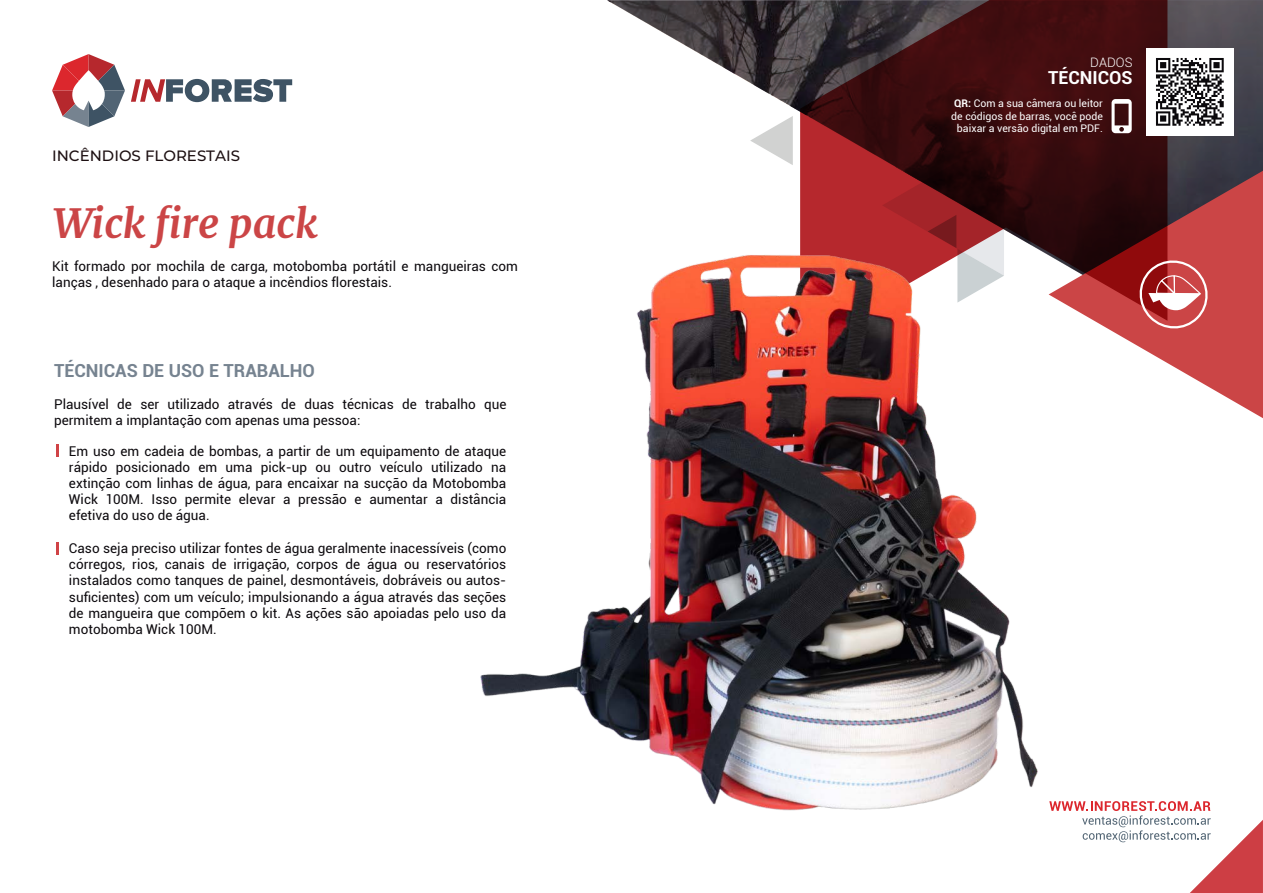
<style>
.page{position:relative;width:1263px;height:893px;background:#fff}
.page>*{position:absolute;margin:0;border:0;box-sizing:border-box;transform-origin:0 0}
.t1{font:italic 700 40.5px "Merriweather";color:#cb4546}
.t2{font:700 18px "Roboto";color:#768390}
.t3{font:700 18px "Roboto";color:#fff}
.t4{font:500 15px "Montserrat";color:#1d1012}
.t5{font:13.5px/16.2px "Roboto";color:#0c090d}
.t6{font:300 13.05px "Roboto";color:#fff}
.t7{font:10.5px/12.6px "Roboto";color:#fff;text-align:center}
.s1{font-weight:700}
</style>
<div class="page">
<svg style="left:607px;top:0;width:656px;height:171px"></svg>
<svg style="left:1082px;top:801px;width:181px;height:92px"></svg>
<svg style="left:1138px;top:171px;width:125px;height:247px;fill:#cb4546"></svg>
<svg style="left:800px;top:0;width:367px;height:346px;background:#521b1f"></svg>
<svg style="left:882px;top:43px;width:171px;height:165px;background:#3f0d0f"></svg>
<svg style="left:750px;top:116px;width:43px;height:49px"></svg>
<svg style="left:1136px;top:257px;width:75px;height:75px"></svg>
<svg style="left:1111px;top:99px;width:21px;height:34px"></svg>
<svg style="left:131px;top:79px;width:161px;height:23px"></svg>
<svg style="left:52px;top:54px;width:73px;height:73px"></svg>
<svg style="left:56px;top:444px;width:2px;height:13px"></svg>
<svg style="left:56px;top:542px;width:2px;height:13px"></svg>
<img style="left:1146px;top:48px;width:87px;height:87px">
<img style="left:480px;top:208px;width:615px;height:625px">
<p class="t4" style="left:52px;top:145px;width:189px">INCÊNDIOS FLORESTAIS</p>
<h1 class="t1" style="left:54px;top:195px;width:265px">Wick fire pack</h1>
<p class="t5" style="left:52px;top:257px;width:467px">Kit formado por mochila de carga, motobomba portátil e mangueiras com lanças , desenhado para o ataque a incêndios florestais.</p>
<h2 class="t2" style="left:54px;top:358px;width:262px">TÉCNICAS DE USO E TRABALHO</h2>
<p class="t5" style="left:54px;top:396px;width:454px">Plausível de ser utilizado através de duas técnicas de trabalho que permitem a implantação com apenas uma pessoa:</p>
<p class="t5" style="left:69px;top:442px;width:439px;text-align:justify">Em uso em cadeia de bombas, a partir de um equipamento de ataque rápido posicionado em uma pick-up ou outro veículo utilizado na extinção com linhas de água, para encaixar na sucção da Motobomba Wick 100M. Isso permite elevar a pressão e aumentar a distância efetiva do uso de água.</p>
<p class="t5" style="left:69px;top:539px;width:439px;text-align:justify">Caso seja preciso utilizar fontes de água geralmente inacessíveis (como córregos, rios, canais de irrigação, corpos de água ou reservatórios instalados como tanques de painel, desmontáveis, dobráveis ou autos&shy;suficientes) com um veículo; impulsionando a água através das seções de mangueira que compõem o kit. As ações são apoiadas pelo uso da motobomba Wick 100M.</p>
<p class="t6" style="left:1090px;top:53px;width:44px">DADOS</p>
<h2 class="t3" style="left:1048px;top:65px;width:86px">TÉCNICOS</h2>
<p class="t7" style="left:951px;top:97px;width:153px"><span class="s1">QR:</span> Com a sua câmera ou leitor de códigos de barras, você pode baixar a versão digital em PDF.</p>
</div>
